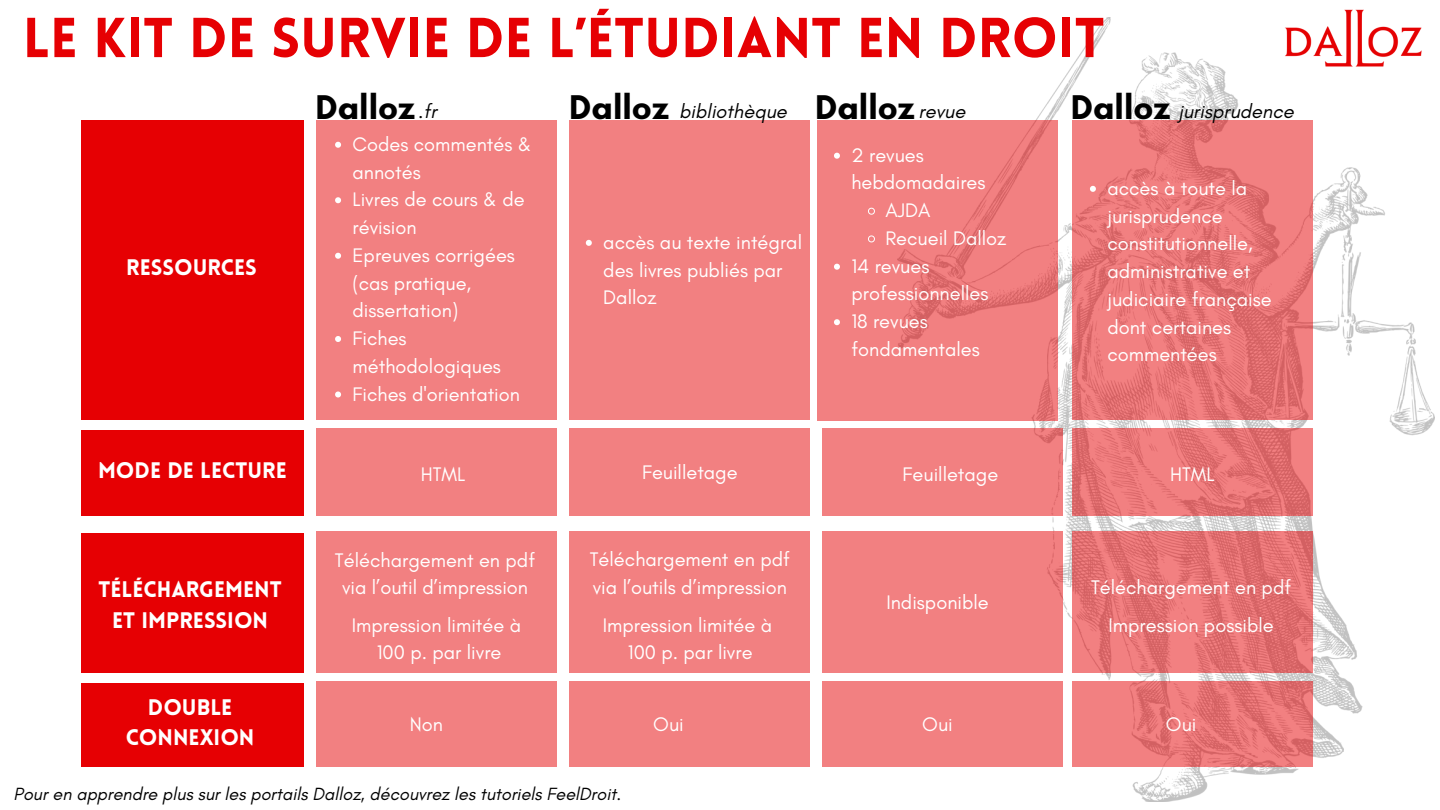
<style>
.page{position:relative;width:1440px;height:810px;background:#fff}
.page>*{position:absolute;margin:0;border:0;box-sizing:border-box;transform-origin:0 0}
.t1{font:900 55px "Lovelo";color:#e60003}
.t2{font:700 35px "Glacial Indifference";color:#000}
.t3{font:900 22px/30.8px "Lovelo";color:#fff;text-align:center}
.t4{font:20px/27.8px "Glacial Indifference";color:#fff}
.t5{font:italic 20px "Glacial Indifference";color:#000}
.t6{font:italic 18px "Glacial Indifference";color:#000}
</style>
<div class="page">
<img style="left:898px;top:17px;width:536px;height:785px">
<div style="left:81px;top:430px;width:223px;height:86px;background:#e60003"></div>
<div style="left:81px;top:120px;width:223px;height:300px;background:#e60003"></div>
<div style="left:81px;top:533px;width:223px;height:140px;background:#e60003"></div>
<div style="left:81px;top:683px;width:223px;height:84px;background:#e60003"></div>
<div style="left:569px;top:120px;width:241px;height:300px;background:#f28081"></div>
<div style="left:569px;top:428px;width:241px;height:88px;background:#f28081"></div>
<div style="left:569px;top:532px;width:241px;height:141px;background:#f28081"></div>
<div style="left:569px;top:681px;width:241px;height:86px;background:#f28081"></div>
<div style="left:316px;top:120px;width:241px;height:300px;background:#f28081"></div>
<div style="left:316px;top:428px;width:241px;height:88px;background:#f28081"></div>
<div style="left:316px;top:532px;width:241px;height:141px;background:#f28081"></div>
<div style="left:316px;top:681px;width:241px;height:86px;background:#f28081"></div>
<svg style="left:817px;top:120px;width:241px;height:300px;background:#ef7d7e"></svg>
<div style="left:822px;top:428px;width:241px;height:88px;background:#f28081"></div>
<div style="left:822px;top:532px;width:241px;height:141px;background:#f28081"></div>
<div style="left:822px;top:681px;width:241px;height:86px;background:#f28081"></div>
<svg style="left:1072px;top:120px;width:241px;height:300px;background:#e97778"></svg>
<svg style="left:1072px;top:428px;width:241px;height:88px;background:#e77475"></svg>
<svg style="left:1072px;top:532px;width:241px;height:141px;background:#e47273"></svg>
<svg style="left:1072px;top:681px;width:241px;height:86px;background:#e97778"></svg>
<svg style="left:335px;top:142px;width:6px;height:6px"></svg>
<svg style="left:335px;top:197px;width:6px;height:6px"></svg>
<svg style="left:335px;top:253px;width:6px;height:6px"></svg>
<svg style="left:335px;top:336px;width:6px;height:6px"></svg>
<svg style="left:335px;top:392px;width:6px;height:6px"></svg>
<svg style="left:586px;top:240px;width:6px;height:6px"></svg>
<svg style="left:834px;top:153px;width:6px;height:6px"></svg>
<svg style="left:868px;top:207px;width:7px;height:8px"></svg>
<svg style="left:868px;top:235px;width:7px;height:8px"></svg>
<svg style="left:834px;top:264px;width:6px;height:6px"></svg>
<svg style="left:834px;top:319px;width:6px;height:6px"></svg>
<svg style="left:1090px;top:186px;width:6px;height:6px"></svg>
<img style="left:1281px;top:9px;width:144px;height:61px">
<p class="t1" style="left:23px;top:16px;width:1083px">LE KIT DE SURVIE DE L’ÉTUDIANT EN DROIT</p>
<h1 class="t3" style="left:126px;top:254px;width:132px">RESSOURCES</h1>
<p class="t3" style="left:98px;top:457px;width:190px">MODE DE LECTURE</p>
<h5 class="t3" style="left:98px;top:576px;width:185px">TÉLÉCHARGEMENT<br>ET IMPRESSION</h5>
<h2 class="t3" style="left:126px;top:694px;width:130px">DOUBLE<br>CONNEXION</h2>
<h5 class="t2" style="left:316px;top:85px;width:101px">Dalloz</h5>
<p class="t5" style="left:418px;top:99px;width:20px">.fr</p>
<h3 class="t2" style="left:569px;top:85px;width:101px">Dalloz</h3>
<h5 class="t5" style="left:679px;top:99px;width:109px">bibliothèque</h5>
<h5 class="t2" style="left:815px;top:85px;width:101px">Dalloz</h5>
<h5 class="t5" style="left:919px;top:99px;width:48px">revue</h5>
<p class="t4" style="left:353px;top:130px;width:181px">Codes commentés &amp; annotés</p>
<p class="t4" style="left:353px;top:185px;width:174px">Livres de cours &amp; de révision</p>
<p class="t4" style="left:353px;top:241px;width:164px">Epreuves corrigées (cas pratique, dissertation)</p>
<p class="t4" style="left:353px;top:324px;width:150px">Fiches méthodologiques</p>
<p class="t4" style="left:353px;top:380px;width:169px">Fiches d'orientation</p>
<p class="t4" style="left:421px;top:460px;width:46px">HTML</p>
<p class="t4" style="left:335px;top:546px;width:202px;text-align:center">Téléchargement en pdf via l’outil d’impression</p>
<p class="t4" style="left:352px;top:611px;width:171px;text-align:center">Impression limitée à<br>100 p. par livre</p>
<p class="t4" style="left:603px;top:228px;width:200px">accès au texte intégral des livres publiés par<br>Dalloz</p>
<p class="t4" style="left:642px;top:458px;width:97px">Feuilletage</p>
<h5 class="t4" style="left:590px;top:545px;width:202px">Téléchargement en pdf via l’outils d’impression</h5>
<h5 class="t4" style="left:603px;top:611px;width:171px;text-align:center">Impression limitée à<br>100 p. par livre</h5>
<p class="t4" style="left:851px;top:141px;width:136px">2 revues hebdomadaires</p>
<h3 class="t4" style="left:885px;top:196px;width:46px">AJDA</h3>
<h5 class="t4" style="left:885px;top:224px;width:122px">Recueil Dalloz</h5>
<h5 class="t4" style="left:851px;top:252px;width:138px">14 revues professionnelles</h5>
<h4 class="t4" style="left:851px;top:307px;width:130px">18 revues fondamentales</h4>
<h5 class="t4" style="left:903px;top:460px;width:97px">Feuilletage</h5>
<h5 class="t4" style="left:886px;top:588px;width:104px">Indisponible</h5>
<h2 class="t2" style="left:1071px;top:86px;width:101px">Dalloz</h2>
<h2 class="t5" style="left:1178px;top:99px;width:117px">jurisprudence</h2>
<h5 class="t4" style="left:1107px;top:174px;width:166px">accès à toute la jurisprudence constitutionnelle, administrative et judiciaire française dont certaines commentées</h5>
<h5 class="t4" style="left:1170px;top:460px;width:46px">HTML</h5>
<h5 class="t4" style="left:1091px;top:574px;width:202px">Téléchargement en pdf</h5>
<h4 class="t4" style="left:1109px;top:611px;width:167px">Impression possible</h4>
<h2 class="t4" style="left:410px;top:710px;width:35px">Non</h2>
<h5 class="t4" style="left:653px;top:710px;width:32px">Oui</h5>
<h5 class="t4" style="left:922px;top:711px;width:32px">Oui</h5>
<h4 class="t4" style="left:1166px;top:710px;width:32px">Oui</h4>
<h5 class="t6" style="left:14px;top:782px;width:609px">Pour en apprendre plus sur les portails Dalloz, découvrez les tutoriels FeelDroit.</h5>
</div>
